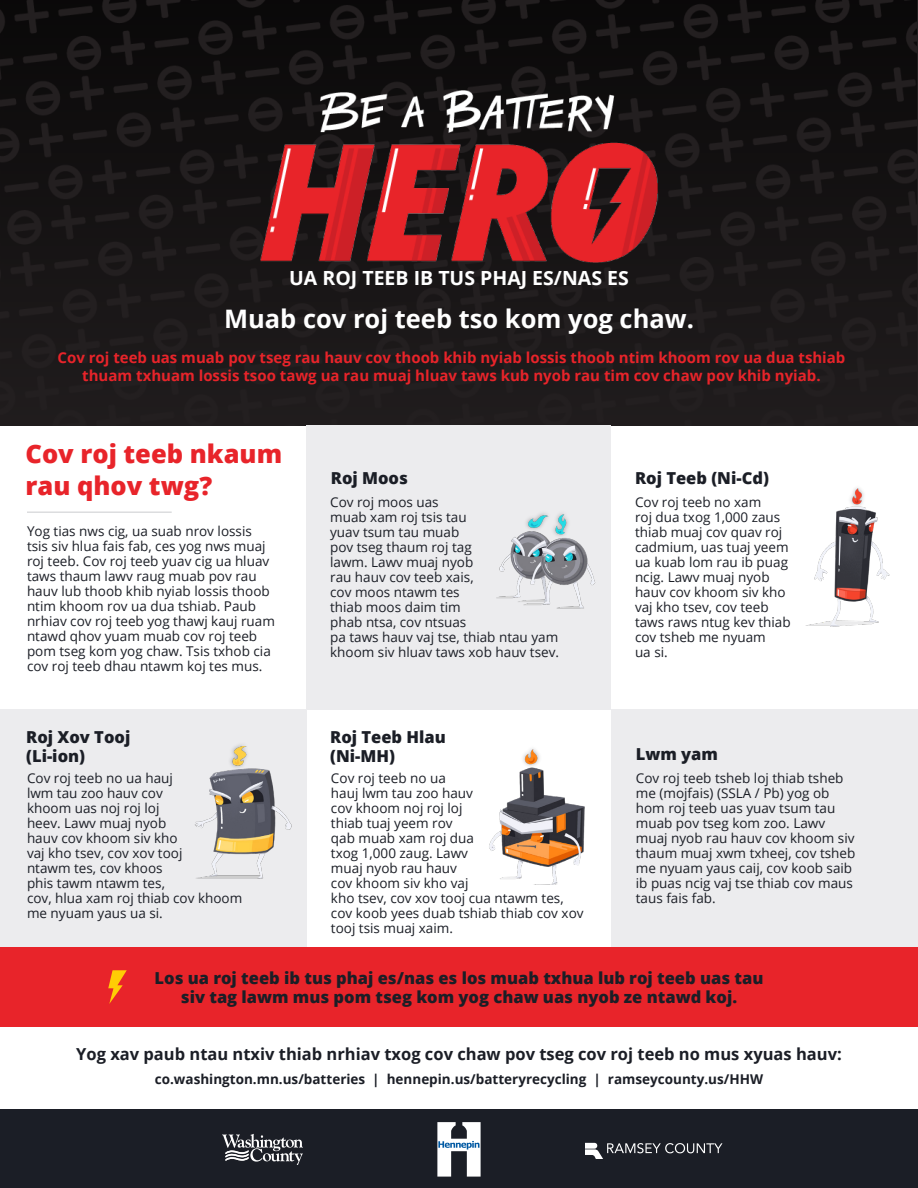
<style>
.page{position:relative;width:918px;height:1188px;background:#fff}
.page>*{position:absolute;margin:0;border:0;box-sizing:border-box;transform-origin:0 0}
.t1{font:700 25.5px "Open Sans";color:#fff}
.t2{font:800 25.5px/31.5px "Open Sans";color:#e8242a}
.t3{font:700 19.5px "Open Sans";color:#fff}
.t4{font:800 16.5px/19.8px "Open Sans";color:#1b1e26;text-align:center}
.t5{font:700 16.5px "Open Sans";color:#1b1e26}
.t6{font:700 15px/18px "Open Sans";color:#e8242a;text-align:center}
.t7{font:13.5px/15px "Open Sans";color:#1b1e26}
.t8{font:700 13.5px "Open Sans";color:#1b1e26}
</style>
<div class="page">
<img style="left:0;top:0;width:917px;height:426px">
<div style="left:307px;top:425px;width:304px;height:285px;background:#ececee"></div>
<div style="left:0;top:710px;width:307px;height:237px;background:#ececee"></div>
<div style="left:611px;top:710px;width:307px;height:237px;background:#ececee"></div>
<img style="left:496px;top:513px;width:99px;height:95px">
<img style="left:806px;top:488px;width:83px;height:138px">
<img style="left:195px;top:744px;width:96px;height:135px">
<img style="left:489px;top:748px;width:96px;height:137px">
<img style="left:261px;top:91px;width:396px;height:179px">
<div style="left:0;top:947px;width:918px;height:80px;background:#e8242a"></div>
<div style="left:0;top:1109px;width:918px;height:79px;background:#1b1e26"></div>
<svg style="left:108px;top:970px;width:19px;height:34px"></svg>
<svg style="left:222px;top:1134px;width:81px;height:31px"></svg>
<svg style="left:437px;top:1122px;width:44px;height:55px"></svg>
<svg style="left:586px;top:1143px;width:136px;height:16px"></svg>
<hr style="left:27px;top:511px;width:145px;height:2px;background:#dcdddf">
<p class="t3" style="left:289px;top:264px;width:341px">UA ROJ TEEB IB TUS PHAJ ES/NAS ES</p>
<p class="t1" style="left:224px;top:301px;width:471px">Muab cov roj teeb tso kom yog chaw.</p>
<p class="t6" style="left:58px;top:348px;width:789px">Cov roj teeb uas muab pov tseg rau hauv cov thoob khib nyiab lossis thoob ntim khoom rov ua dua tshiab thuam txhuam lossis tsoo tawg ua rau muaj hluav taws kub nyob rau tim cov chaw pov khib nyiab.</p>
<p class="t2" style="left:26px;top:437px;width:258px">Cov roj teeb nkaum rau qhov twg?</p>
<p class="t7" style="left:27px;top:523px;width:249px">Yog tias nws cig, ua suab nrov lossis tsis siv hlua fais fab, ces yog nws muaj roj teeb. Cov roj teeb yuav cig ua hluav taws thaum lawv raug muab pov rau hauv lub thoob khib nyiab lossis thoob ntim khoom rov ua dua tshiab. Paub nrhiav cov roj teeb yog thawj kauj ruam ntawd qhov yuam muab cov roj teeb pom tseg kom yog chaw. Tsis txhob cia cov roj teeb dhau ntawm koj tes mus.</p>
<p class="t4" style="left:26px;top:726px;width:106px">Roj Xov Tooj</p>
<p class="t4" style="left:26px;top:746px;width:60px">(Li-ion)</p>
<p class="t4" style="left:331px;top:468px;width:79px">Roj Moos</p>
<p class="t7" style="left:330px;top:495px;width:230px">Cov roj moos uas<br>muab xam roj tsis tau<br>yuav tsum tau muab<br>pov tseg thaum roj tag<br>lawm. Lawv muaj nyob<br>rau hauv cov teeb xais,<br>cov moos ntawm tes<br>thiab moos daim tim<br>phab ntsa, cov ntsuas<br>pa taws hauv vaj tse, thiab ntau yam khoom siv hluav taws xob hauv tsev.</p>
<p class="t4" style="left:330px;top:726px;width:117px">Roj Teeb Hlau</p>
<p class="t4" style="left:330px;top:745px;width:66px">(Ni-MH)</p>
<p class="t4" style="left:635px;top:468px;width:135px">Roj Teeb (Ni-Cd)</p>
<p class="t7" style="left:635px;top:495px;width:157px">Cov roj teeb no xam<br>roj dua txog 1,000 zaus thiab muaj cov quav roj cadmium, uas tuaj yeem ua kuab lom rau ib puag ncig. Lawv muaj nyob hauv cov khoom siv kho vaj kho tsev, cov teeb taws raws ntug kev thiab cov tsheb me nyuam<br>ua si.</p>
<p class="t4" style="left:636px;top:743px;width:84px">Lwm yam</p>
<p class="t7" style="left:27px;top:771px;width:217px">Cov roj teeb no ua hauj<br>lwm tau zoo hauv cov<br>khoom uas noj roj loj<br>heev. Lawv muaj nyob<br>hauv cov khoom siv kho<br>vaj kho tsev, cov xov tooj<br>ntawm tes, cov khoos<br>phis tawm ntawm tes,<br>cov, hlua xam roj thiab cov khoom me nyuam yaus ua si.</p>
<p class="t7" style="left:331px;top:771px;width:254px">Cov roj teeb no ua<br>hauj lwm tau zoo hauv<br>cov khoom noj roj loj<br>thiab tuaj yeem rov<br>qab muab xam roj dua<br>txog 1,000 zaug. Lawv<br>muaj nyob rau hauv<br>cov khoom siv kho vaj<br>kho tsev, cov xov tooj cua ntawm tes, cov koob yees duab tshiab thiab cov xov tooj tsis muaj xaim.</p>
<p class="t7" style="left:636px;top:771px;width:221px">Cov roj teeb tsheb loj thiab tsheb me (mojfais) (SSLA / Pb) yog ob hom roj teeb uas yuav tsum tau muab pov tseg kom zoo. Lawv muaj nyob rau hauv cov khoom siv thaum muaj xwm txheej, cov tsheb me nyuam yaus caij, cov koob saib ib puas ncig vaj tse thiab cov maus taus fais fab.</p>
<p class="t4" style="left:155px;top:967px;width:610px">Los ua roj teeb ib tus phaj es/nas es los muab txhua lub roj teeb uas tau siv tag lawm mus pom tseg kom yog chaw uas nyob ze ntawd koj.</p>
<p class="t5" style="left:76px;top:1042px;width:767px">Yog xav paub ntau ntxiv thiab nrhiav txog cov chaw pov tseg cov roj teeb no mus xyuas hauv:</p>
<p class="t8" style="left:155px;top:1070px;width:610px">co.washington.mn.us/batteries | hennepin.us/batteryrecycling | ramseycounty.us/HHW</p>
</div>
